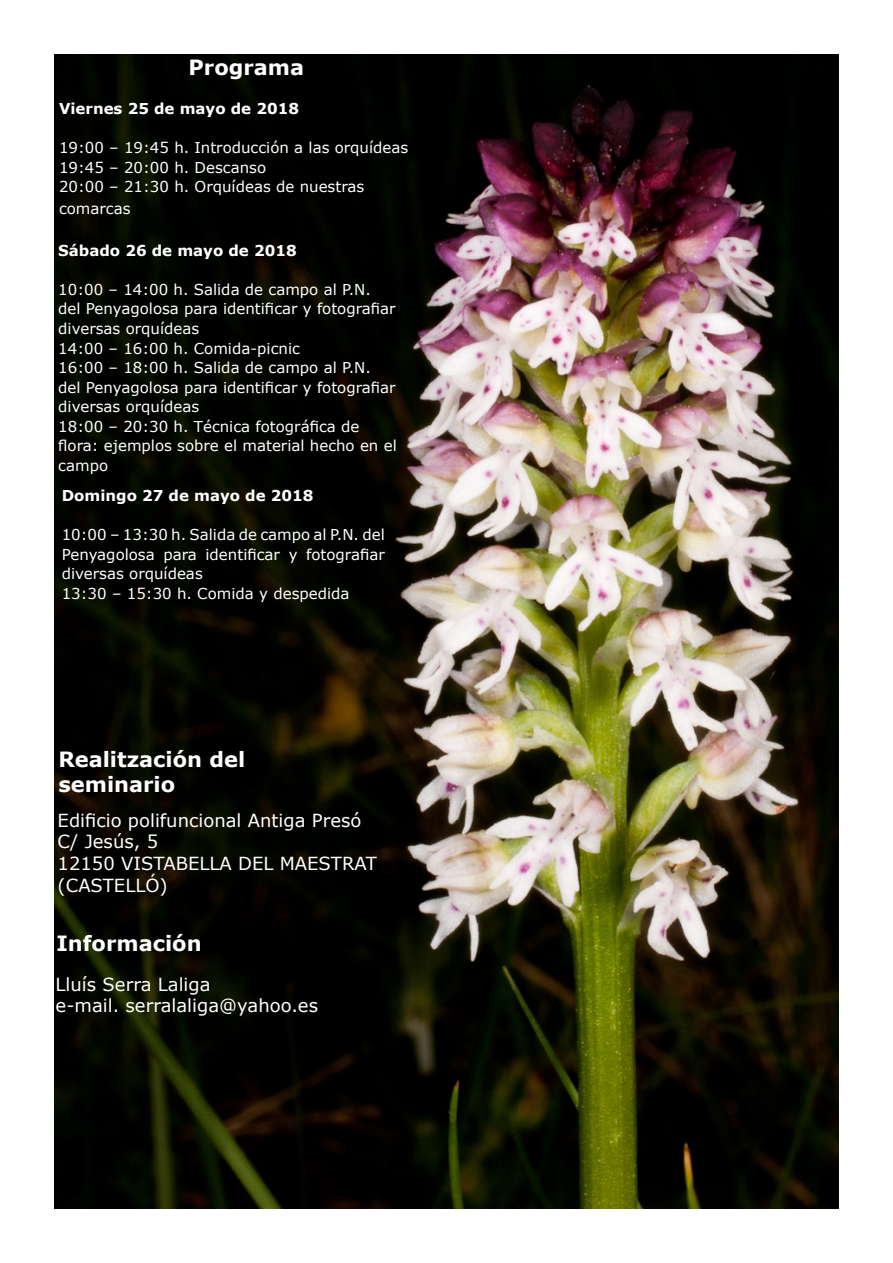
<style>
.page{position:relative;width:893px;height:1263px;background:#fff}
.page>*{position:absolute;margin:0;border:0;box-sizing:border-box;transform-origin:0 0}
.t1{font:700 21px/25.2px "Verdana";color:#fff}
.t2{font:18px/21.6px "Verdana";color:#fff}
.t3{font:15px/19.5px "Verdana";color:#fff}
.t4{font:700 15px "Verdana";color:#fff}
</style>
<div class="page">
<img style="left:54px;top:54px;width:785px;height:1155px">
<p class="t1" style="left:189px;top:54px;width:117px">Programa</p>
<p class="t4" style="left:59px;top:99px;width:242px">Viernes 25 de mayo de 2018</p>
<p class="t3" style="left:59px;top:137px;width:351px">19:00 – 19:45 h. Introducción a las orquídeas</p>
<p class="t3" style="left:59px;top:157px;width:209px">19:45 – 20:00 h. Descanso</p>
<p class="t3" style="left:59px;top:175px;width:307px;line-height:21.6px">20:00 – 21:30 h. Orquídeas de nuestras comarcas</p>
<p class="t4" style="left:58px;top:241px;width:240px">Sábado 26 de mayo de 2018</p>
<p class="t3" style="left:58px;top:279px;width:339px">10:00 – 14:00 h. Salida de campo al P.N. del Penyagolosa para identificar y fotografiar diversas orquídeas</p>
<p class="t3" style="left:58px;top:338px;width:243px">14:00 – 16:00 h. Comida-picnic</p>
<p class="t3" style="left:58px;top:357px;width:339px">16:00 – 18:00 h. Salida de campo al P.N. del Penyagolosa para identificar y fotografiar diversas orquídeas</p>
<p class="t3" style="left:58px;top:416px;width:340px">18:00 – 20:30 h. Técnica fotográfica de flora: ejemplos sobre el material hecho en el campo</p>
<p class="t4" style="left:62px;top:486px;width:253px">Domingo 27 de mayo de 2018</p>
<p class="t3" style="left:62px;top:525px;width:325px;text-align:justify">10:00 – 13:30 h. Salida de campo al P.N. del Penyagolosa para identificar y fotografiar diversas orquídeas</p>
<p class="t3" style="left:62px;top:583px;width:289px">13:30 – 15:30 h. Comida y despedida</p>
<p class="t1" style="left:58px;top:745px;width:188px">Realitzación del seminario</p>
<p class="t2" style="left:58px;top:809px;width:305px">Edificio polifuncional Antiga Presó</p>
<p class="t2" style="left:58px;top:830px;width:102px">C/ Jesús, 5</p>
<p class="t2" style="left:58px;top:852px;width:321px">12150 VISTABELLA DEL MAESTRAT (CASTELLÓ)</p>
<p class="t1" style="left:56px;top:930px;width:147px">Información</p>
<p class="t2" style="left:56px;top:973px;width:156px">Lluís Serra Laliga</p>
<p class="t2" style="left:56px;top:994px;width:264px">e-mail. serralaliga@yahoo.es</p>
</div>
